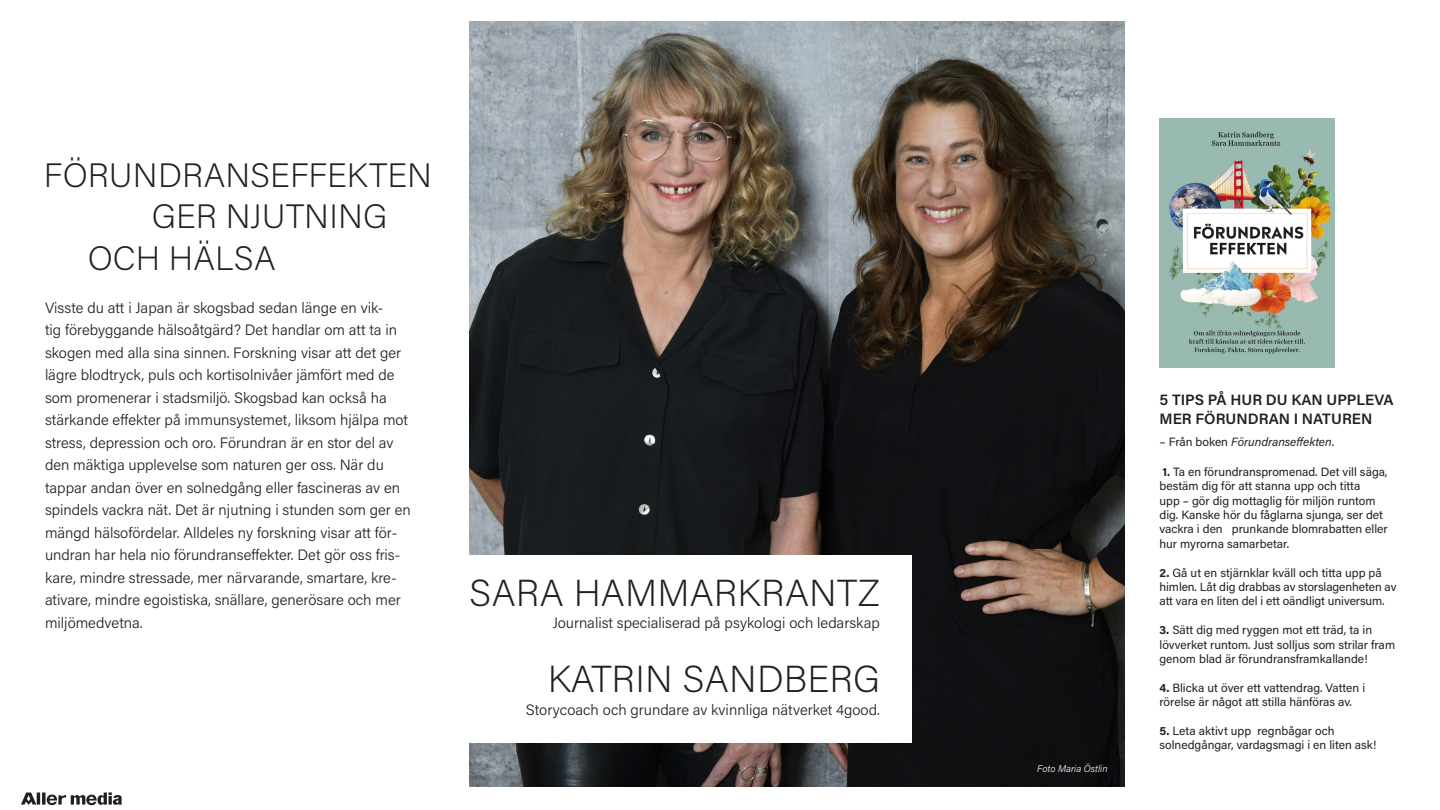
<style>
.page{position:relative;width:1440px;height:810px;background:#fff}
.page>*{position:absolute;margin:0;border:0;box-sizing:border-box;transform-origin:0 0}
._02_Head_2{font:200 37.5px "Acumin Pro";letter-spacing:.005em;color:#231f20}
._02_Head_2-2{font:200 33.75px "Acumin Pro";color:#231f20}
._02_Head_2-3{font:300 15px/22.5px "Acumin Pro";color:#231f20}
._03_Body_Acumin_Pro{font:300 15px "Acumin Pro";color:#231f20}
._07_Box_Head{font:600 15px/18.8px "Acumin Pro";color:#231f20}
._07_Box_Acumin{font:12px/14.4px "Acumin Pro";color:#231f20}
._07_Box_Acumin-2{font:italic 12px "Acumin Pro";color:#231f20}
._06_Footnote_Acumin{font:italic 300 9.75px "Acumin Pro";color:#fff}
.s1{font-style:normal}
.s2{font-weight:700}
</style>
<div class="page">
<svg style="left:42px;top:793px;width:4px;height:12px"></svg>
<svg style="left:21px;top:793px;width:19px;height:12px"></svg>
<svg style="left:47px;top:792px;width:75px;height:13px"></svg>
<img style="left:470px;top:21px;width:655px;height:765px">
<div style="left:423px;top:555px;width:489px;height:187px;background:#fff"></div>
<img style="left:1160px;top:119px;width:175px;height:249px">
<p class="_02_Head_2-2" style="left:44px;top:152px;width:390px">FÖRUNDRANSEFFEKTEN</p>
<p class="_02_Head_2-2" style="left:152px;top:194px;width:237px">GER NJUTNING</p>
<p class="_02_Head_2-2" style="left:88px;top:235px;width:189px">OCH HÄLSA</p>
<p class="_02_Head_2-3" style="left:45px;top:296px;width:367px">Visste du att i Japan är skogsbad sedan länge en vik-<br>tig förebyggande hälsoåtgärd? Det handlar om att ta in skogen med alla sina sinnen. Forskning visar att det ger lägre blodtryck, puls och kortisolnivåer jämfört med de som promenerar i stadsmiljö. Skogsbad kan också ha stärkande effekter på immunsystemet, liksom hjälpa mot stress, depression och oro. Förundran är en stor del av den mäktiga upplevelse som naturen ger oss. När du tappar andan över en solnedgång eller fascineras av en spindels vackra nät. Det är njutning i stunden som ger en mängd hälsofördelar. Alldeles ny forskning visar att för&shy;undran har hela nio förundranseffekter. Det gör oss fris&shy;kare, mindre stressade, mer närvarande, smartare, kre&shy;ativare, mindre egoistiska, snällare, generösare och mer miljömedvetna.</p>
<p class="_02_Head_2" style="left:469px;top:567px;width:412px">SARA HAMMARKRANTZ</p>
<p class="_03_Body_Acumin_Pro" style="left:553px;top:613px;width:329px">Journalist specialiserad på psykologi och ledarskap</p>
<p class="_02_Head_2" style="left:548px;top:653px;width:334px">KATRIN SANDBERG</p>
<p class="_03_Body_Acumin_Pro" style="left:526px;top:699px;width:355px">Storycoach och grundare av kvinnliga nätverket 4good.</p>
<p class="_06_Footnote_Acumin" style="left:1037px;top:762px;width:72px">Foto Maria Östlin</p>
<p class="_07_Box_Head" style="left:1160px;top:389px;width:236px">5 TIPS PÅ HUR DU KAN UPPLEVA<br>MER FÖRUNDRAN I NATUREN</p>
<p class="_07_Box_Acumin-2" style="left:1160px;top:434px;width:176px"><span class="s1">– Från boken</span> Förundranseffekten<span class="s1">.</span></p>
<p class="_07_Box_Acumin" style="left:1159px;top:464px;width:230px"><span class="s2">1.</span> Ta en förundranspromenad. Det vill säga, bestäm dig för att stanna upp och titta<br>upp – gör dig mottaglig för miljön runtom dig. Kanske hör du fåglarna sjunga, ser det vackra i den prunkande blomrabatten eller hur myrorna samarbetar.</p>
<p class="_07_Box_Acumin" style="left:1159px;top:565px;width:239px"><span class="s2">2.</span> Gå ut en stjärnklar kväll och titta upp på himlen. Låt dig drabbas av storslagenheten av att vara en liten del i ett oändligt universum.</p>
<p class="_07_Box_Acumin" style="left:1159px;top:622px;width:237px"><span class="s2">3.</span> Sätt dig med ryggen mot ett träd, ta in lövverket runtom. Just solljus som strilar fram genom blad är förundransframkallande!</p>
<p class="_07_Box_Acumin" style="left:1159px;top:680px;width:207px"><span class="s2">4.</span> Blicka ut över ett vattendrag. Vatten i rörelse är något att stilla hänföras av.</p>
<p class="_07_Box_Acumin" style="left:1159px;top:723px;width:219px"><span class="s2">5.</span> Leta aktivt upp regnbågar och solnedgångar, vardagsmagi i en liten ask!</p>
</div>
